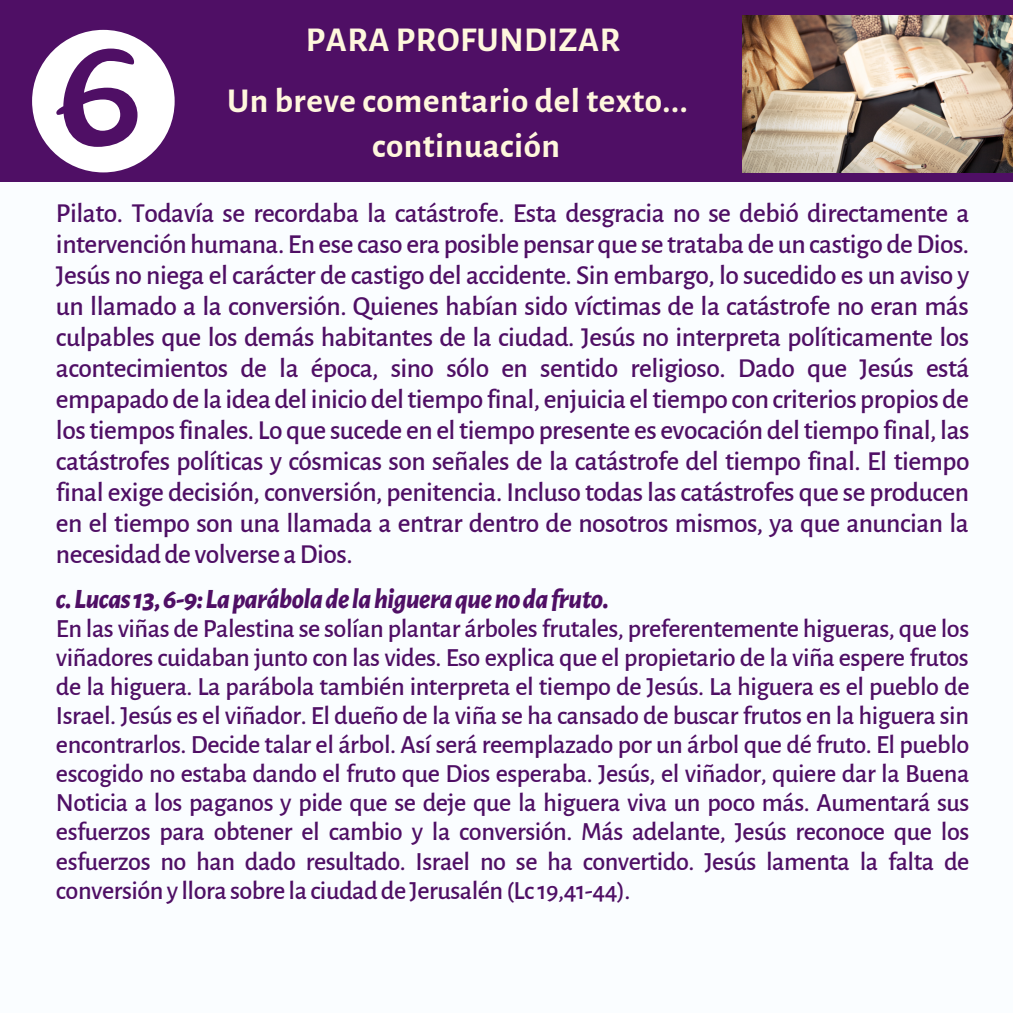
<style>
.page{position:relative;width:1013px;height:1013px;background:#fff}
.page>*{position:absolute;margin:0;border:0;box-sizing:border-box;transform-origin:0 0}
.t1{font:700 35px/45px "Alegreya Sans";letter-spacing:.015em;color:#fff7dd;text-align:center}
.t2{font:500 27.5px/31px "Alegreya Sans";letter-spacing:-.02em;color:#4f0f65;text-align:justify}
.t3{font:italic 800 27.5px "Alegreya Sans";letter-spacing:-.02em;color:#4f0f65}
.t4{font:500 26.25px/29px "Alegreya Sans";letter-spacing:-.02em;color:#4f0f65;text-align:justify}
</style>
<div class="page">
<div style="left:0;top:0;width:1012px;height:1012px;background:#4f0f65"></div>
<div style="left:0;top:183px;width:1012px;height:829px;background:#fafdff"></div>
<svg style="left:32px;top:30px;width:143px;height:142px"></svg>
<img style="left:742px;top:15px;width:270px;height:158px">
<p class="t1" style="left:306px;top:18px;width:316px">PARA PROFUNDIZAR</p>
<p class="t1" style="left:227px;top:79px;width:462px">Un breve comentario del texto... continuación</p>
<p class="t2" style="left:56px;top:198px;width:915px">Pilato. Todavía se recordaba la catástrofe. Esta desgracia no se debió directamente a intervenciónhumana. Enese caso eraposiblepensarque se tratabadeuncastigodeDios.<br>Jesús no niega el carácter de castigo del accidente. Sin embargo, lo sucedido es un aviso y un llamado a la conversión. Quienes habían sido víctimas de la catástrofe no eran más culpables que los demás habitantes de la ciudad. Jesús no interpreta políticamente los acontecimientos de la época, sino sólo en sentido religioso. Dado que Jesús está empapadode la ideadeliniciodeltiempo final, enjuicia eltiempo concriteriospropiosde lostiemposfinales. Lo que sucede en eltiempo presente es evocación deltiempo final, las catástrofes políticas y cósmicas son señales de la catástrofe del tiempo final. El tiempo final exige decisión, conversión, penitencia. Incluso todas las catástrofes que se producen en el tiempo son una llamada a entrar dentro de nosotros mismos, ya que anuncian la necesidadde volverse aDios.</p>
<p class="t3" style="left:56px;top:586px;width:554px">c.Lucas13,6-9:Laparáboladelahigueraquenodafruto.</p>
<p class="t4" style="left:56px;top:614px;width:915px">En las viñas de Palestina se solían plantar árboles frutales, preferentemente higueras, que los viñadores cuidaban junto con las vides. Eso explica que el propietario de la viña espere frutos de la higuera. La parábola también interpreta el tiempo de Jesús. La higuera es el pueblo de Israel. Jesús es el viñador. El dueño de la viña se ha cansado de buscar frutos en la higuera sin encontrarlos. Decide talar el árbol. Así será reemplazado por un árbol que dé fruto. El pueblo escogido no estaba dando el fruto que Dios esperaba. Jesús, el viñador, quiere dar la Buena Noticia a los paganos y pide que se deje que la higuera viva un poco más. Aumentará sus esfuerzos para obtener el cambio y la conversión. Más adelante, Jesús reconoce que los esfuerzos no han dado resultado. Israel no se ha convertido. Jesús lamenta la falta de conversióny llora sobre la ciudadde Jerusalén(Lc19,41-44).</p>
</div>
